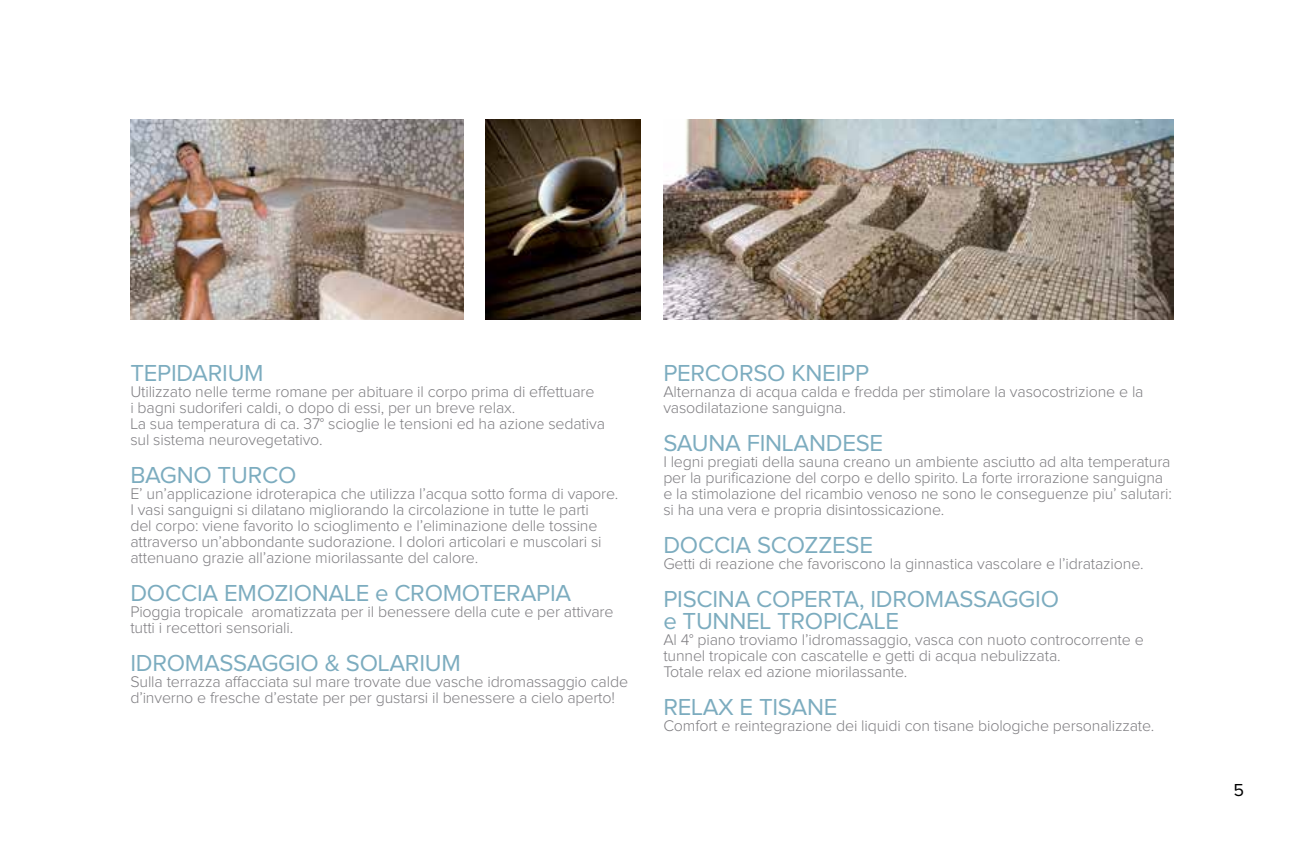
<style>
.page{position:relative;width:1304px;height:851px;background:#fff}
.page>*{position:absolute;margin:0;border:0;box-sizing:border-box;transform-origin:0 0}
.t1{font:24px/22px "Proxima Nova";letter-spacing:-.01em;color:#7cacbf}
.t2{font:18px "Proxima Nova";color:#000}
.t3{font:300 16px/16px "Proxima Nova";letter-spacing:-.01em;color:#807f83}
</style>
<div class="page">
<img style="left:130px;top:119px;width:333px;height:200px">
<img style="left:486px;top:119px;width:155px;height:200px">
<img style="left:663px;top:119px;width:511px;height:200px">
<h1 class="t1" style="left:130px;top:363px;width:135px">TEPIDARIUM</h1>
<p class="t3" style="left:130px;top:384px;width:476px">Utilizzato nelle terme romane per abituare il corpo prima di effettuare<br>i bagni sudoriferi caldi, o dopo di essi, per un breve relax.<br>La sua temperatura di ca. 37° scioglie le tensioni ed ha azione sedativa sul sistema neurovegetativo.</p>
<h1 class="t1" style="left:130px;top:465px;width:167px">BAGNO TURCO</h1>
<p class="t3" style="left:130px;top:486px;width:490px">E’ un’applicazione idroterapica che utilizza l’acqua sotto forma di vapore.<br>I vasi sanguigni si dilatano migliorando la circolazione in tutte le parti<br>del corpo: viene favorito lo scioglimento e l’eliminazione delle tossine attraverso un’abbondante sudorazione. I dolori articolari e muscolari si attenuano grazie all’azione miorilassante del calore.</p>
<h1 class="t1" style="left:130px;top:583px;width:442px">DOCCIA EMOZIONALE E CROMOTERAPIA</h1>
<p class="t3" style="left:130px;top:604px;width:485px">Pioggia tropicale aromatizzata per il benessere della cute e per attivare tutti i recettori sensoriali.</p>
<h1 class="t1" style="left:130px;top:653px;width:332px">IDROMASSAGGIO &amp; SOLARIUM</h1>
<p class="t3" style="left:130px;top:674px;width:499px">Sulla terrazza affacciata sul mare trovate due vasche idromassaggio calde d’inverno e fresche d’estate per per gustarsi il benessere a cielo aperto!</p>
<h1 class="t1" style="left:663px;top:363px;width:207px">PERCORSO KNEIPP</h1>
<p class="t3" style="left:663px;top:384px;width:482px">Alternanza di acqua calda e fredda per stimolare la vasocostrizione e la vasodilatazione sanguigna.</p>
<h1 class="t1" style="left:663px;top:433px;width:221px">SAUNA FINLANDESE</h1>
<p class="t3" style="left:663px;top:454px;width:510px">I legni pregiati della sauna creano un ambiente asciutto ad alta temperatura per la purificazione del corpo e dello spirito. La forte irrorazione sanguigna e la stimolazione del ricambio venoso ne sono le conseguenze piu’ salutari: si ha una vera e propria disintossicazione.</p>
<h1 class="t1" style="left:663px;top:535px;width:211px">DOCCIA SCOZZESE</h1>
<p class="t3" style="left:663px;top:556px;width:482px">Getti di reazione che favoriscono la ginnastica vascolare e l’idratazione.</p>
<h1 class="t1" style="left:663px;top:589px;width:397px">PISCINA COPERTA, IDROMASSAGGIO<br>E TUNNEL TROPICALE</h1>
<p class="t3" style="left:663px;top:632px;width:482px">Al 4° piano troviamo l’idromassaggio, vasca con nuoto controcorrente e tunnel tropicale con cascatelle e getti di acqua nebulizzata.<br>Totale relax ed azione miorilassante.</p>
<h1 class="t1" style="left:663px;top:697px;width:110px">RELAX ETISAN</h1>
<h1 class="t1" style="left:824px;top:697px;width:15px">E</h1>
<p class="t3" style="left:663px;top:718px;width:493px">Comfort e reintegrazione dei liquidi con tisane biologiche personalizzate.</p>
<p class="t2" style="left:1233px;top:781px;width:12px">5</p>
</div>
